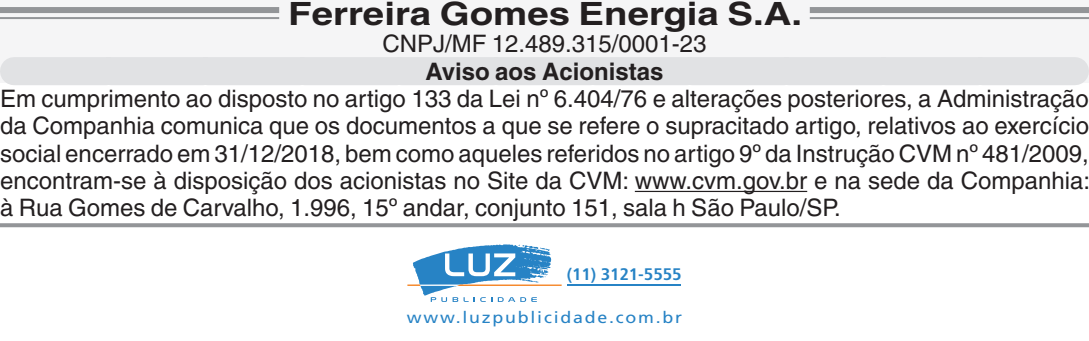
<style>
.page{position:relative;width:1089px;height:341px;background:#fff}
.page>*{position:absolute;margin:0;border:0;box-sizing:border-box;transform-origin:0 0}
.t1{font:700 32px "Helvetica";color:#231f20;scale:1.2 1}
.t2{font:24px/27.2px "Helvetica";color:#231f20;text-align:justify}
.t3{font:700 24px "Helvetica";color:#231f20}
.t4{font:700 condensed 16.8px "Frutiger";letter-spacing:-.01em;color:#2783c5;scale:1.1 1}
.t5{font:16px "Frutiger";letter-spacing:.1em;color:#2783c5;scale:1.1 1}
</style>
<div class="page">
<div style="left:0;top:0;width:1089px;height:82px;background:#f5f5f6"></div>
<div style="left:0;top:7px;width:1089px;height:6px;background:#939598"></div>
<hr style="left:0;top:17px;width:1089px;height:2px;background:#939598">
<div style="left:279px;top:0;width:530px;height:23px;background:#f5f5f6"></div>
<div style="left:14px;top:57px;width:1061px;height:28px;background:#e1e2e4"></div>
<hr style="left:635px;top:190px;width:172px;height:2px;background:#231f20">
<svg style="left:0;top:223px;width:1089px;height:4px;background:#999b9e"></svg>
<hr style="left:567px;top:284px;width:114px;height:1px;background:#2783c5">
<svg style="left:407px;top:244px;width:154px;height:57px"></svg>
<h1 class="t1" style="left:288px;top:-6px;width:430px">Ferreira Gomes Energia S.A.</h1>
<p class="t2" style="left:382px;top:30px;width:326px">CNPJ/MF 12.489.315/0001-23</p>
<p class="t3" style="left:425px;top:56px;width:239px">Aviso aos Acionistas</p>
<p class="t2" style="left:0;top:85px;width:1091px">Em cumprimento ao disposto no artigo 133 da Lei nº 6.404/76 e alterações posteriores, a Administração da Companhia comunica que os documentos a que se refere o supracitado artigo, relativos ao exercício social encerrado em 31/12/2018, bem como aqueles referidos no artigo 9º da Instrução CVM nº 481/2009, encontram-se à disposição dos acionistas no Site da CVM: www.cvm.gov.br e na sede da Companhia: à Rua Gomes de Carvalho, 1.996, 15º andar, conjunto 151, sala h São Paulo/SP.</p>
<p class="t4" style="left:567px;top:264px;width:106px">(11) 3121-5555</p>
<p class="t5" style="left:407px;top:307px;width:252px">www.luzpublicidade.com.br</p>
</div>
